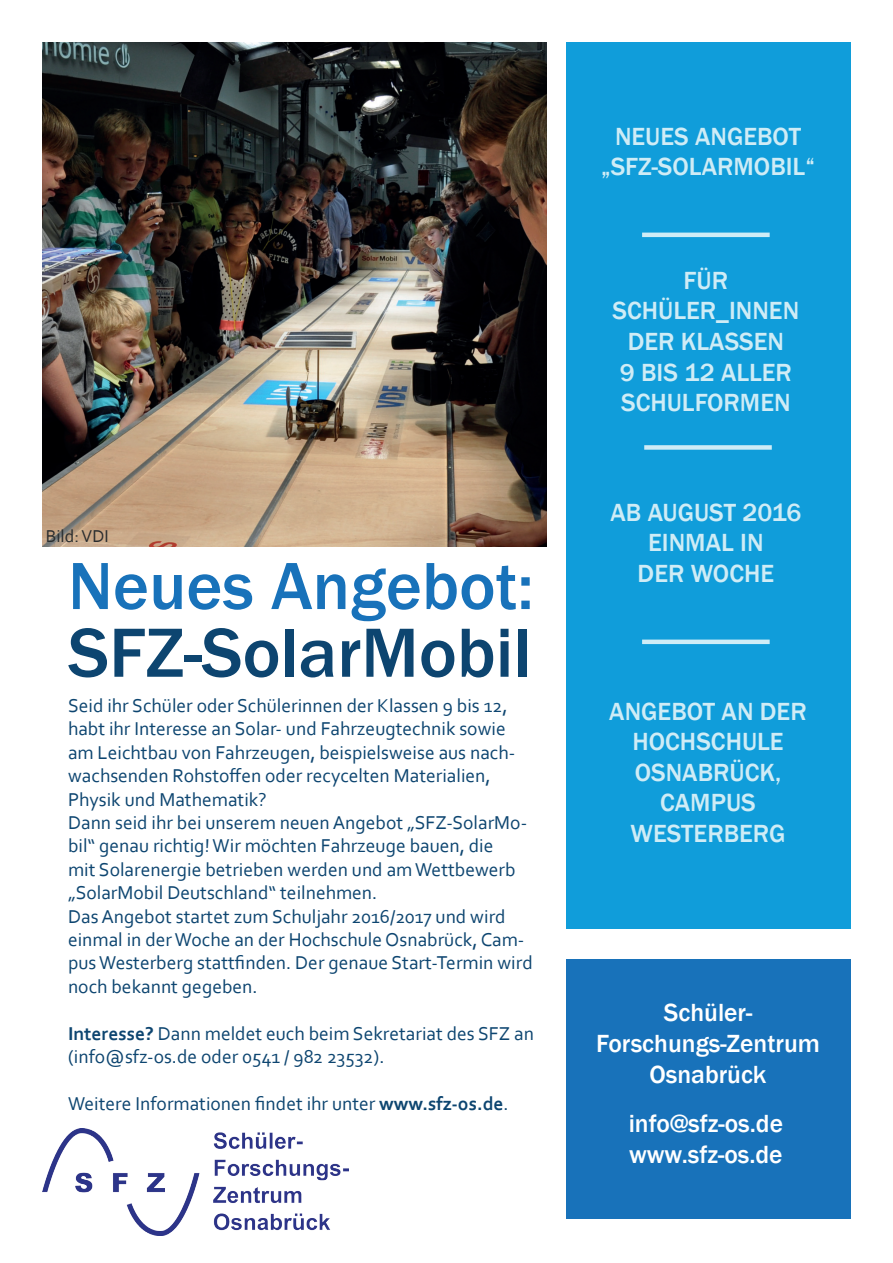
<style>
.page{position:relative;width:893px;height:1263px;background:#fff}
.page>*{position:absolute;margin:0;border:0;box-sizing:border-box;transform-origin:0 0}
.t1{font:500 72px "Franklin Gothic";color:#0d4570}
.t2{font:500 69px "Franklin Gothic";color:#1872ba}
.t3{font:500 25.5px/30.6px "Franklin Gothic";color:#cfecf6;text-align:center}
.t4{font:500 25.5px/30.6px "Franklin Gothic";color:#fff;text-align:center}
.t5{font:19.5px/23.4px "Corbel";color:#0d4570}
.t6{font:18px "Corbel";color:#282c2e}
.s1{font-weight:700}
</style>
<div class="page">
<img style="left:43px;top:43px;width:503px;height:503px">
<div style="left:566px;top:43px;width:284px;height:886px;background:#109dda"></div>
<div style="left:566px;top:959px;width:284px;height:259px;background:#1872ba"></div>
<img style="left:43px;top:1128px;width:306px;height:108px">
<hr style="left:642px;top:233px;width:128px;height:4px;background:#cfecf6">
<div style="left:644px;top:445px;width:128px;height:5px;background:#cfecf6"></div>
<div style="left:642px;top:639px;width:128px;height:5px;background:#cfecf6"></div>
<p class="t6" style="left:46px;top:525px;width:65px">Bild: VDI</p>
<h2 class="t2" style="left:68px;top:543px;width:467px">Neues Angebot:</h2>
<h1 class="t1" style="left:68px;top:608px;width:464px">SFZ-SolarMobil</h1>
<p class="t5" style="left:68px;top:693px;width:466px">Seid ihr Schüler oder Schülerinnen der Klassen 9 bis 12, habt ihr Interesse an Solar- und Fahrzeugtechnik sowie am Leichtbau von Fahrzeugen, beispielsweise aus nach&shy;wachsenden Rohstoffen oder recycelten Materialien, Physik und Mathematik?<br>Dann seid ihr bei unserem neuen Angebot „SFZ-SolarMo&shy;bil“ genau richtig! Wir möchten Fahrzeuge bauen, die<br>mit Solarenergie betrieben werden und am Wettbewerb „SolarMobil Deutschland“ teilnehmen.<br>Das Angebot startet zum Schuljahr 2016/2017 und wird einmal in der Woche an der Hochschule Osnabrück, Cam&shy;pus Westerberg stattfinden. Der genaue Start-Termin wird noch bekannt gegeben.</p>
<p class="t5" style="left:68px;top:1021px;width:467px"><span class="s1">Interesse?</span> Dann meldet euch beim Sekretariat des SFZ an (info@sfz-os.de oder 0541 / 982 23532).</p>
<p class="t5" style="left:68px;top:1091px;width:442px">Weitere Informationen findet ihr unter <span class="s1">www.sfz-os.de</span>.</p>
<h3 class="t3" style="left:601px;top:121px;width:215px">NEUES ANGEBOT „SFZ-SOLARMOBIL“</h3>
<h3 class="t3" style="left:613px;top:265px;width:188px">FÜR<br>SCHÜLER_INNEN<br>DER KLASSEN<br>9 BIS 12 ALLER<br>SCHULFORMEN</h3>
<h3 class="t3" style="left:610px;top:497px;width:192px">AB AUGUST 2016<br>EINMAL IN<br>DER WOCHE</h3>
<h3 class="t3" style="left:609px;top:696px;width:199px">ANGEBOT AN DER<br>HOCHSCHULE<br>OSNABRÜCK,<br>CAMPUS<br>WESTERBERG</h3>
<h3 class="t4" style="left:596px;top:998px;width:226px">Schüler-<br>Forschungs-Zentrum<br>Osnabrück</h3>
<h3 class="t4" style="left:629px;top:1108px;width:156px;text-align:left">info@sfz-os.de www.sfz-os.de</h3>
</div>
